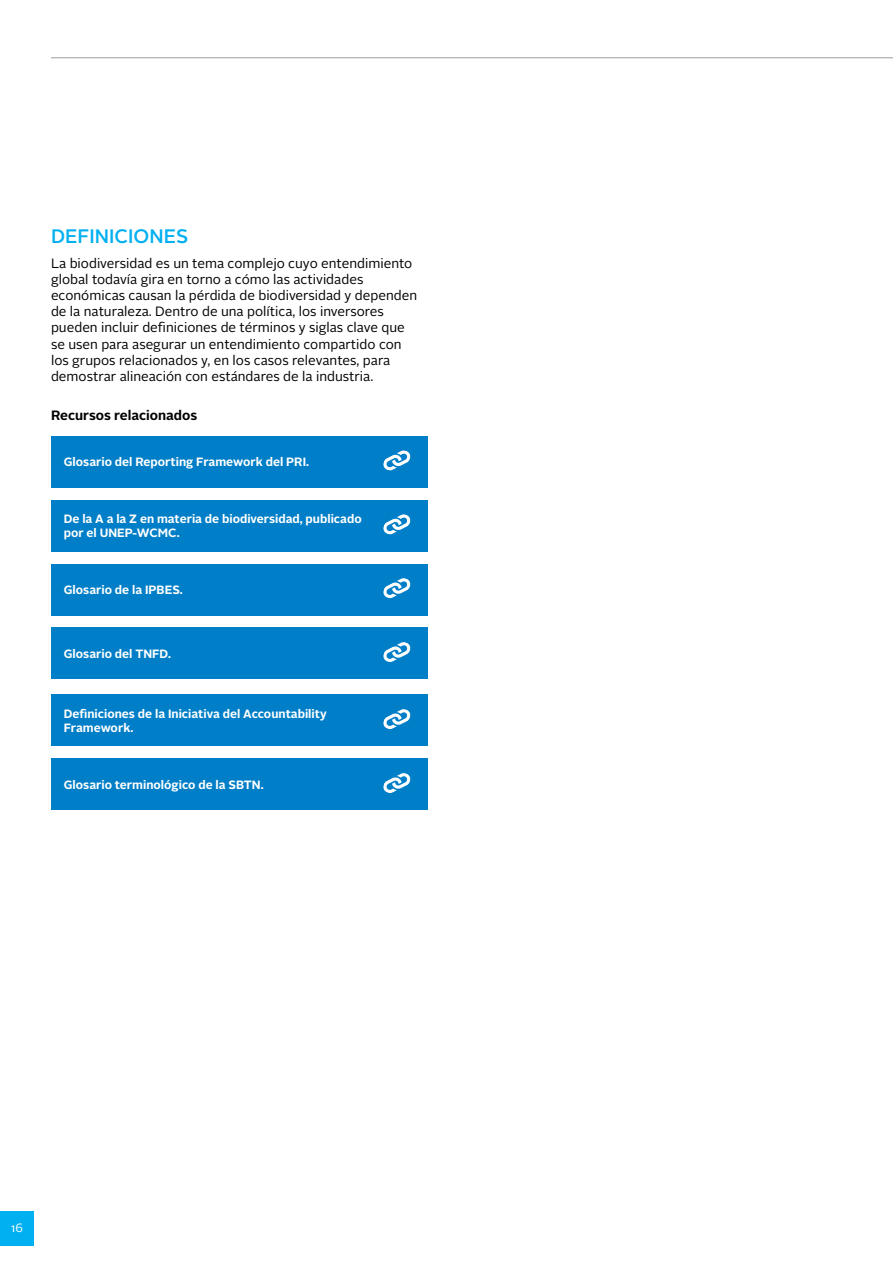
<style>
.page{position:relative;width:893px;height:1263px;background:#fff}
.page>*{position:absolute;margin:0;border:0;box-sizing:border-box;transform-origin:0 0}
.t1{font:500 19.5px "Alright Sans";color:#00b0f0}
.t2{font:13.5px/16.2px "Alright Sans";color:#000}
.t3{font:700 13.5px "Alright Sans";color:#000}
.t4{font:700 12px/14.4px "Alright Sans";color:#fff}
.t5{font:12px "Alright Sans";color:#fff}
</style>
<div class="page">
<hr style="left:51px;top:57px;width:842px;height:1px;background:#9d9d9c">
<div style="left:0;top:1212px;width:34px;height:34px;background:#00b0f0"></div>
<div style="left:51px;top:436px;width:376px;height:52px;background:#007ec7"></div>
<svg style="left:383px;top:450px;width:28px;height:21px"></svg>
<div style="left:51px;top:564px;width:376px;height:51px;background:#007ec7"></div>
<svg style="left:383px;top:578px;width:28px;height:20px"></svg>
<div style="left:51px;top:695px;width:376px;height:51px;background:#007ec7"></div>
<svg style="left:383px;top:709px;width:28px;height:20px"></svg>
<div style="left:51px;top:500px;width:376px;height:52px;background:#007ec7"></div>
<svg style="left:383px;top:514px;width:28px;height:21px"></svg>
<div style="left:51px;top:627px;width:376px;height:52px;background:#007ec7"></div>
<svg style="left:383px;top:642px;width:28px;height:20px"></svg>
<div style="left:51px;top:758px;width:376px;height:52px;background:#007ec7"></div>
<svg style="left:383px;top:773px;width:28px;height:20px"></svg>
<h1 class="t1" style="left:51px;top:223px;width:139px">DEFINICIONES</h1>
<p class="t2" style="left:51px;top:255px;width:368px">La biodiversidad es un tema complejo cuyo entendimiento global todavía gira en torno a cómo las actividades económicas causan la pérdida de biodiversidad y dependen de la naturaleza. Dentro de una política, los inversores pueden incluir definiciones de términos y siglas clave que se usen para asegurar un entendimiento compartido con los grupos relacionados y, en los casos relevantes, para demostrar alineación con estándares de la industria.</p>
<p class="t3" style="left:51px;top:406px;width:148px">Recursos relacionados</p>
<p class="t4" style="left:64px;top:455px;width:247px">Glosario del Reporting Framework del PRI.</p>
<p class="t4" style="left:64px;top:512px;width:299px">De la A a la Z en materia de biodiversidad, publicado por el UNEP-WCMC.</p>
<p class="t4" style="left:64px;top:583px;width:121px">Glosario de la IPBES.</p>
<p class="t4" style="left:64px;top:647px;width:109px">Glosario del TNFD.</p>
<p class="t4" style="left:64px;top:706px;width:264px">Definiciones de la Iniciativa del Accountability<br>Framework.</p>
<p class="t4" style="left:64px;top:778px;width:201px">Glosario terminológico de la SBTN.</p>
<p class="t5" style="left:11px;top:1220px;width:14px">16</p>
</div>
